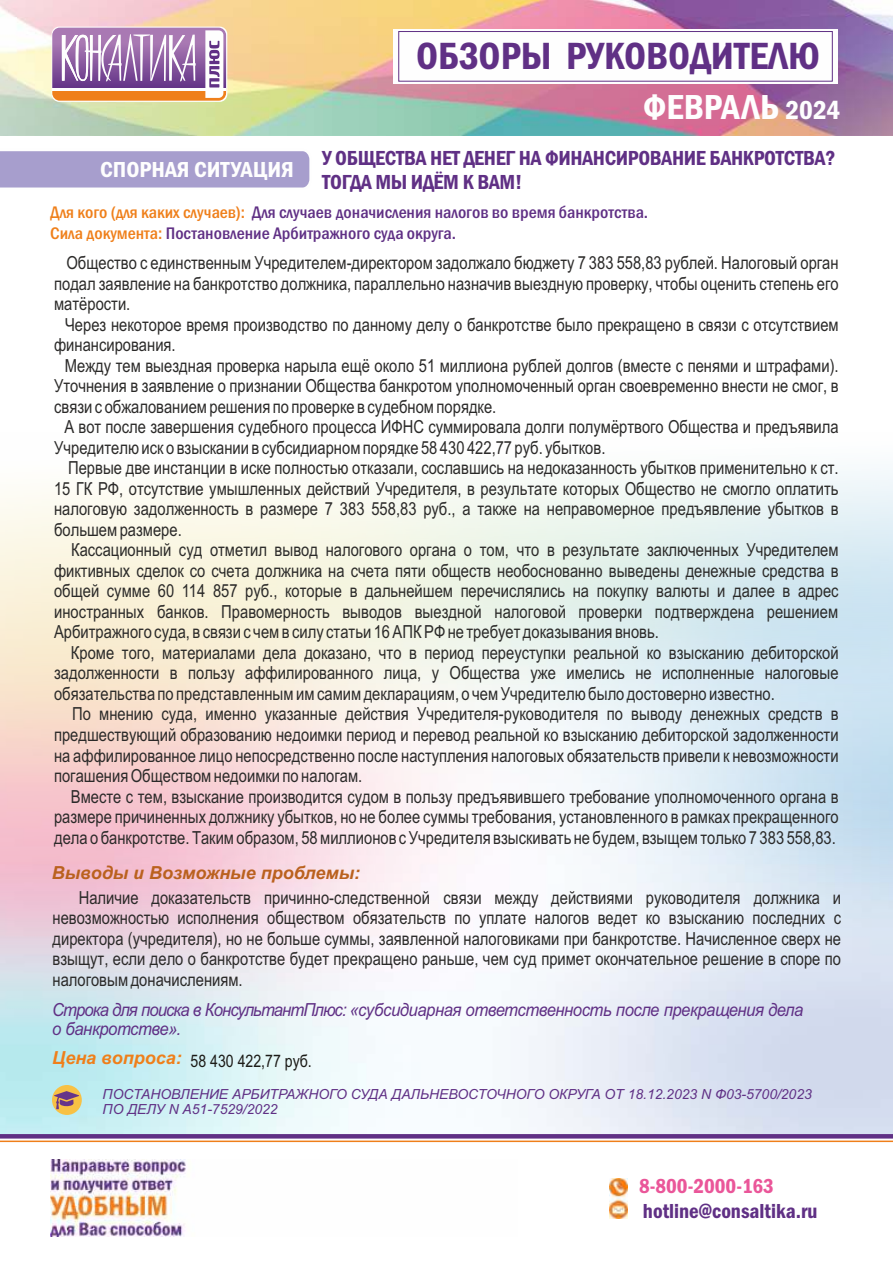
<style>
.page{position:relative;width:893px;height:1263px;background:#fff}
.page>*{position:absolute;margin:0;border:0;box-sizing:border-box;transform-origin:0 0}
.t1{font:600 condensed 39.3px "Franklin Gothic";color:#603085}
.t2{font:600 condensed 36px "Franklin Gothic";color:#fefefe}
.t3{font:600 condensed 22.5px "Franklin Gothic";color:#fefefe;scale:1.04 1}
.t4{font:600 condensed 21px/24px "Franklin Gothic";letter-spacing:-.015em;color:#603085}
.t5{font:600 condensed 21px "Franklin Gothic";color:#ea5699}
.t6{font:18px/20.4px "Arial Narrow";color:#2b2a29;text-align:justify}
.t7{font:italic 18px/19px "Arial";letter-spacing:-.025em;color:#603085;scale:.92 1}
.t8{font:italic 700 18px "Arial";color:#ba611e}
.t9{font:500 condensed 17.4px/20.9px "Franklin Gothic";color:#603085;scale:1.04 1}
.t10{font:17.25px "Arial Narrow";color:#1c1b17}
.t11{font:italic 13.95px/15.5px "Arial";color:#603085}
.s1{font-size:27px}
.s2{color:#ef7f1a}
.s3{font-family:"Arial";font-weight:700;font-style:italic;font-size:18px;color:#ef7f1a}
</style>
<div class="page">
<hr style="left:0;top:1140px;width:893px;height:2px;background:#ef7f1a">
<svg style="left:0;top:1134px;width:893px;height:4px;background:#623387"></svg>
<img style="left:50px;top:1159px;width:136px;height:77px">
<img style="left:609px;top:1178px;width:18px;height:41px">
<div style="left:0;top:151px;width:310px;height:37px;background:#a79ecd"></div>
<svg style="left:52px;top:1085px;width:30px;height:30px"></svg>
<svg style="left:54px;top:1091px;width:25px;height:18px"></svg>
<img style="left:0;top:0;width:893px;height:136px">
<div style="left:393px;top:29px;width:445px;height:55px;background:#fefefe"></div>
<svg style="left:398px;top:31px;width:435px;height:51px"></svg>
<svg style="left:52px;top:27px;width:175px;height:75px"></svg>
<p class="t3" style="left:100px;top:161px;width:188px">СПОРНАЯ СИТУАЦИЯ</p>
<h1 class="t1" style="left:416px;top:42px;width:405px">ОБЗОРЫ РУКОВОДИТЕЛЮ</h1>
<h2 class="t2" style="left:643px;top:93px;width:199px">ФЕВРАЛЬ <span class="s1">2024</span></h2>
<p class="t4" style="left:322px;top:148px;width:515px">У ОБЩЕСТВА НЕТ ДЕНЕГ НА ФИНАНСИРОВАНИЕ БАНКРОТСТВА?<br>ТОГДА МЫ ИДЁМ К ВАМ!</p>
<p class="t9" style="left:50px;top:203px;width:576px"><span class="s2">Для кого (для каких случаев):</span> Для случаев доначисления налогов во время банкротства.<br><span class="s2">Сила документа:</span> Постановление Арбитражного суда округа.</p>
<p class="t6" style="left:54px;top:254px;width:786px;text-indent:12px">Общество с единственным Учредителем-директором задолжало бюджету 7 383 558,83 рублей. Налоговый орган подал заявление на банкротство должника, параллельно назначив выездную проверку, чтобы оценить степень его матёрости.</p>
<p class="t6" style="left:65px;top:316px;width:775px">Через некоторое время производство по данному делу о банкротстве было прекращено в связи с отсутствием</p>
<p class="t6" style="left:54px;top:336px;width:123px">финансирования.</p>
<p class="t6" style="left:65px;top:357px;width:775px">Между тем выездная проверка нарыла ещё около 51 миллиона рублей долгов (вместе с пенями и штрафами).</p>
<p class="t6" style="left:54px;top:377px;width:786px">Уточнения в заявление о признании Общества банкротом уполномоченный орган своевременно внести не смог, в</p>
<p class="t6" style="left:54px;top:398px;width:444px">связи с обжалованием решения по проверке в судебном порядке.</p>
<p class="t6" style="left:64px;top:418px;width:776px">А вот после завершения судебного процесса ИФНС суммировала долги полумёртвого Общества и предъявила</p>
<p class="t6" style="left:54px;top:439px;width:553px">Учредителю иск о взыскании в субсидиарном порядке 58 430 422,77 руб. убытков.</p>
<p class="t6" style="left:68px;top:459px;width:772px">Первые две инстанции в иске полностью отказали, сославшись на недоказанность убытков применительно к ст.</p>
<p class="t6" style="left:54px;top:480px;width:786px">15 ГК РФ, отсутствие умышленных действий Учредителя, в результате которых Общество не смогло оплатить</p>
<p class="t6" style="left:54px;top:500px;width:786px">налоговую задолженность в размере 7 383 558,83 руб., а также на неправомерное предъявление убытков в</p>
<p class="t6" style="left:54px;top:521px;width:129px">большем размере.</p>
<p class="t6" style="left:71px;top:541px;width:769px">Кассационный суд отметил вывод налогового органа о том, что в результате заключенных Учредителем</p>
<p class="t6" style="left:54px;top:562px;width:786px">фиктивных сделок со счета должника на счета пяти обществ необоснованно выведены денежные средства в</p>
<p class="t6" style="left:54px;top:582px;width:786px">общей сумме 60 114 857 руб., которые в дальнейшем перечислялись на покупку валюты и далее в адрес</p>
<p class="t6" style="left:54px;top:603px;width:785px">иностранных банков. Правомерность выводов выездной налоговой проверки подтверждена решением</p>
<p class="t6" style="left:54px;top:623px;width:606px">Арбитражного суда, в связи с чем в силу статьи 16 АПК РФ не требует доказывания вновь.</p>
<p class="t6" style="left:71px;top:644px;width:769px">Кроме того, материалами дела доказано, что в период переуступки реальной ко взысканию дебиторской</p>
<p class="t6" style="left:54px;top:664px;width:786px">задолженности в пользу аффилированного лица, у Общества уже имелись не исполненные налоговые</p>
<p class="t6" style="left:54px;top:685px;width:722px">обязательства по представленным им самим декларациям, о чем Учредителю было достоверно известно.</p>
<p class="t6" style="left:72px;top:706px;width:768px">По мнению суда, именно указанные действия Учредителя-руководителя по выводу денежных средств в</p>
<p class="t6" style="left:54px;top:726px;width:786px">предшествующий образованию недоимки период и перевод реальной ко взысканию дебиторской задолженности</p>
<p class="t6" style="left:54px;top:747px;width:786px">на аффилированное лицо непосредственно после наступления налоговых обязательств привели к невозможности</p>
<p class="t6" style="left:54px;top:767px;width:310px">погашения Обществом недоимки по налогам.</p>
<p class="t6" style="left:71px;top:788px;width:769px">Вместе с тем, взыскание производится судом в пользу предъявившего требование уполномоченного органа в</p>
<p class="t6" style="left:54px;top:808px;width:786px">размере причиненных должнику убытков, но не более суммы требования, установленного в рамках прекращенного</p>
<p class="t6" style="left:54px;top:829px;width:783px">дела о банкротстве. Таким образом, 58 миллионов с Учредителя взыскивать не будем, взыщем только 7 383 558,83.</p>
<p class="t8" style="left:52px;top:865px;width:310px">Выводы и Возможные проблемы:</p>
<p class="t6" style="left:53px;top:889px;width:790px;text-indent:26px">Наличие доказательств причинно-следственной связи между действиями руководителя должника и невозможностью исполнения обществом обязательств по уплате налогов ведет ко взысканию последних с директора (учредителя), но не больше суммы, заявленной налоговиками при банкротстве. Начисленное сверх не взыщут, если дело о банкротстве будет прекращено раньше, чем суд примет окончательное решение в споре по налоговым доначислениям.</p>
<p class="t7" style="left:52px;top:1002px;width:818px">Строка для поиска в КонсультантПлюс: «субсидиарная ответственность после прекращения дела о банкротстве».</p>
<p class="t10" style="left:52px;top:1054px;width:261px"><span class="s3">Цена вопроса:</span> 58 430 422,77 руб.</p>
<p class="t11" style="left:103px;top:1087px;width:711px">ПОСТАНОВЛЕНИЕ АРБИТРАЖНОГО СУДА ДАЛЬНЕВОСТОЧНОГО ОКРУГА ОТ 18.12.2023 N Ф03-5700/2023<br>ПО ДЕЛУ N А51-7529/2022</p>
<p class="t5" style="left:639px;top:1178px;width:136px">8-800-2000-163</p>
<p class="t4" style="left:643px;top:1201px;width:176px">hotline@consaltika.ru</p>
</div>
